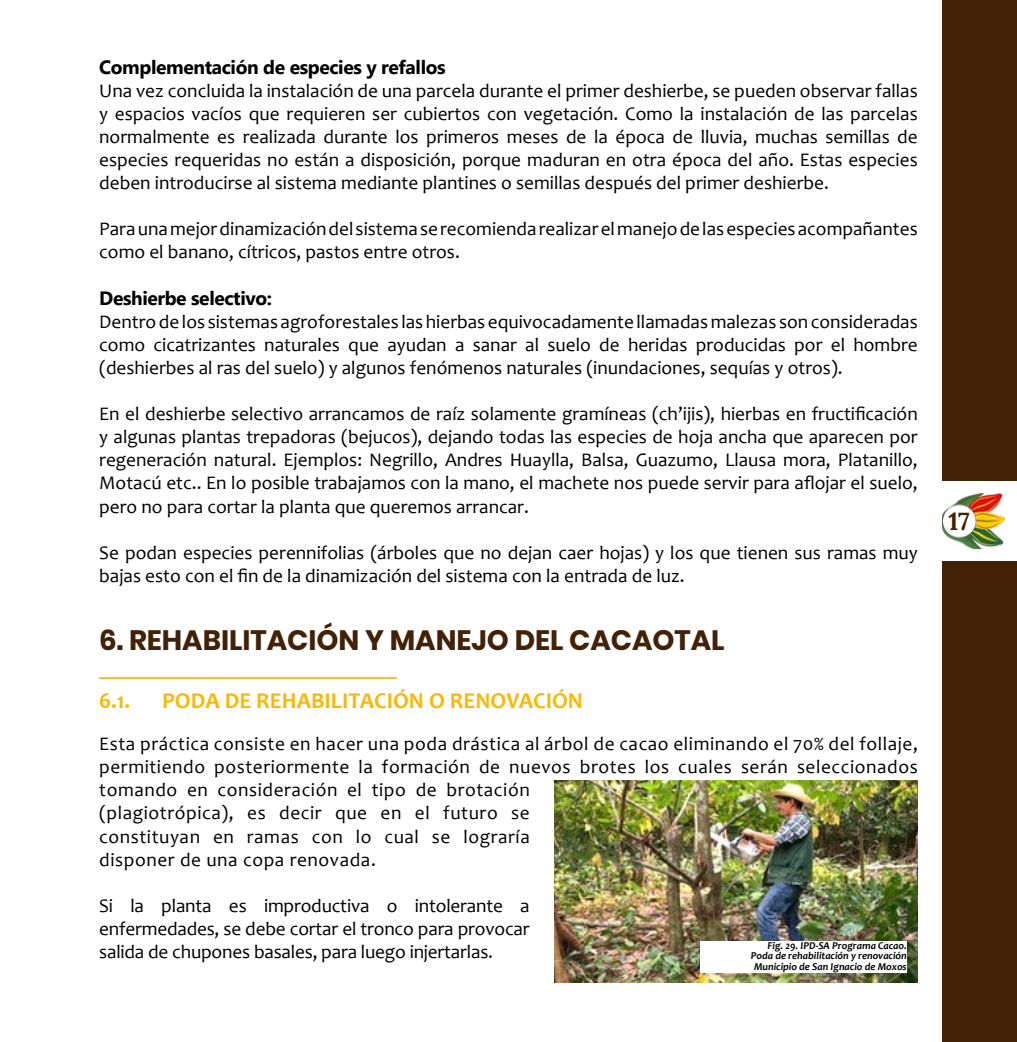
<style>
.page{position:relative;width:1017px;height:1042px;background:#fff}
.page>*{position:absolute;margin:0;border:0;box-sizing:border-box;transform-origin:0 0}
.t1{font:700 28px "Poppins";color:#432106}
.t2{font:700 24.5px "Lora";color:#432106}
.t3{font:700 22.75px "Candara";color:#fbb800}
.t4{font:19.25px/23.1px "Candara";color:#000;text-align:justify}
.t5{font:19.25px/23.1px "Candara";letter-spacing:.03em;color:#000}
.t6{font:700 19.25px "Gadugi";letter-spacing:-.02em;color:#000}
.t7{font:italic 700 10.5px/10.5px "Candara";color:#000;text-align:right}
</style>
<div class="page">
<div style="left:943px;top:0;width:74px;height:1042px;background:#432106"></div>
<div style="left:918px;top:481px;width:99px;height:80px;background:#fff"></div>
<img style="left:943px;top:493px;width:61px;height:56px">
<hr style="left:99px;top:677px;width:298px;height:2px;background:#fbb800">
<img style="left:554px;top:781px;width:364px;height:201px">
<div style="left:700px;top:941px;width:207px;height:31px;background:#fff"></div>
<p class="t6" style="left:99px;top:55px;width:348px">Complementación de especies y refallos</p>
<p class="t4" style="left:99px;top:79px;width:820px">Una vez concluida la instalación de una parcela durante el primer deshierbe, se pueden observar fallas y espacios vacíos que requieren ser cubiertos con vegetación. Como la instalación de las parcelas normalmente es realizada durante los primeros meses de la época de lluvia, muchas semillas de especies requeridas no están a disposición, porque maduran en otra época del año. Estas especies deben introducirse al sistema mediante plantines o semillas después del primer deshierbe.</p>
<p class="t4" style="left:99px;top:217px;width:820px">Para una mejor dinamización del sistema se recomienda realizar el manejo de las especies acompañantes como el banano, cítricos, pastos entre otros.</p>
<p class="t6" style="left:99px;top:286px;width:174px">Deshierbe selectivo:</p>
<p class="t4" style="left:99px;top:310px;width:820px">Dentro de los sistemas agroforestales las hierbas equivocadamente llamadas malezas son consideradas como cicatrizantes naturales que ayudan a sanar al suelo de heridas producidas por el hombre (deshierbes al ras del suelo) y algunos fenómenos naturales (inundaciones, sequías y otros).</p>
<p class="t4" style="left:99px;top:402px;width:820px">En el deshierbe selectivo arrancamos de raíz solamente gramíneas (ch’ijis), hierbas en fructificación y algunas plantas trepadoras (bejucos), dejando todas las especies de hoja ancha que aparecen por regeneración natural. Ejemplos: Negrillo, Andres Huaylla, Balsa, Guazumo, Llausa mora, Platanillo, Motacú etc.. En lo posible trabajamos con la mano, el machete nos puede servir para aflojar el suelo, pero no para cortar la planta que queremos arrancar.</p>
<p class="t4" style="left:99px;top:541px;width:820px">Se podan especies perennifolias (árboles que no dejan caer hojas) y los que tienen sus ramas muy bajas esto con el fin de la dinamización del sistema con la entrada de luz.</p>
<h1 class="t1" style="left:99px;top:624px;width:627px">6. REHABILITACIÓN Y MANEJO DEL CACAOTAL</h1>
<p class="t3" style="left:99px;top:686px;width:33px">6.1.</p>
<p class="t3" style="left:162px;top:686px;width:422px">PODA DE REHABILITACIÓN O RENOVACIÓN</p>
<p class="t5" style="left:99px;top:732px;width:820px">Esta práctica consiste en hacer una poda drástica al árbol de cacao eliminando el 70% del follaje, permitiendo posteriormente la formación de nuevos brotes los cuales serán seleccionados tomando en consideración el tipo de brotación<br>(plagiotrópica), es decir que en el futuro se<br>constituyan en ramas con lo cual se lograría<br>disponer de una copa renovada.</p>
<p class="t4" style="left:99px;top:894px;width:432px">Si la planta es improductiva o intolerante a enfermedades, se debe cortar el tronco para provocar salida de chupones basales, para luego injertarlas.</p>
<p class="t7" style="left:751px;top:940px;width:158px">Fig. 29. IPD-SA Programa Cacao.<br>Poda de rehabilitación y renovación<br>Municipio de San Ignacio de Moxos</p>
<p class="t2" style="left:948px;top:505px;width:23px">17</p>
</div>
